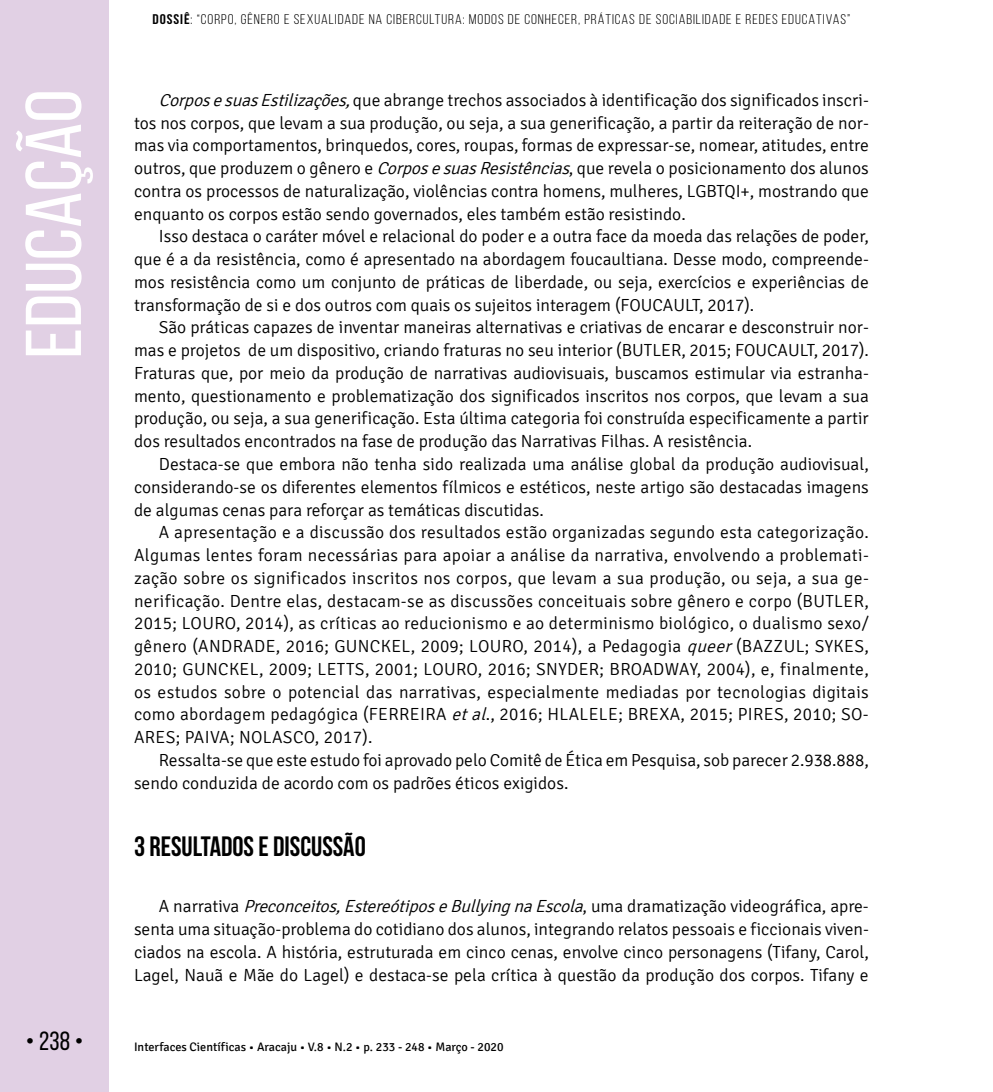
<style>
.page{position:relative;width:993px;height:1092px;background:#fff}
.page>*{position:absolute;margin:0;border:0;box-sizing:border-box;transform-origin:0 0}
.t1{font:78.75px "Bebas Neue";color:#fff;scale:1.09 1}
.t2{font:700 28px "Bebas Neue";color:#000}
.t3{font:26.25px "Bebas Neue";color:#000}
.t4{font:300 17.5px/22.8px "Signika";color:#000;text-align:justify}
.t5{font:14px "Bebas Neue";letter-spacing:.06em;color:#000;scale:1.1 1}
.t6{font:12.25px "Signika";color:#000}
.s1{font-weight:700}
.s2{font-style:italic}
</style>
<div class="page">
<div style="left:0;top:0;width:109px;height:1091px;background:#e1d0e4"></div>
<h1 class="t1" style="left:11px;top:358px;width:248px;rotate:-90deg">EDUCAÇÃO</h1>
<p class="t5" style="left:152px;top:11px;width:635px"><span class="s1">DOSSIÊ</span>: “CORPO, GÊNERO E SEXUALIDADE NA CIBERCULTURA: MODOS DE CONHECER, PRÁTICAS DE SOCIABILIDADE E REDES EDUCATIVAS”</p>
<p class="t4" style="left:134px;top:89px;width:736px;text-indent:25px"><span class="s2">CorposesuasEstilizações,</span>que abrange trechos associados à identificação dos significados inscri&shy;tos nos corpos, que levam a sua produção, ou seja, a sua generificação, a partir da reiteração de nor&shy;mas via comportamentos, brinquedos, cores, roupas, formas de expressar-se, nomear, atitudes, entre outros, que produzem o gênero e <span class="s2">CorposesuasResistências</span>, que revela o posicionamento dos alunos contra os processos de naturalização, violências contra homens, mulheres, LGBTQI+, mostrando que enquanto os corpos estão sendo governados, eles também estão resistindo.</p>
<p class="t4" style="left:134px;top:225px;width:736px;text-indent:25px">Isso destaca o caráter móvel e relacional do poder e a outra face da moeda das relações de poder, que é a da resistência, como é apresentado na abordagem foucaultiana. Desse modo, compreende&shy;mos resistência como um conjunto de práticas de liberdade, ou seja, exercícios e experiências de transformação de si e dos outros com quais os sujeitos interagem (FOUCAULT, 2017).</p>
<p class="t4" style="left:134px;top:316px;width:736px;text-indent:25px">São práticas capazes de inventar maneiras alternativas e criativas de encarar e desconstruir nor&shy;mas e projetos de um dispositivo, criando fraturas no seu interior (BUTLER, 2015; FOUCAULT, 2017).<br>Fraturas que, por meio da produção de narrativas audiovisuais, buscamos estimular via estranha&shy;mento, questionamento e problematização dos significados inscritos nos corpos, que levam a sua produção, ou seja, a sua generificação. Esta última categoria foi construída especificamente a partir dos resultados encontrados na fase de produção das Narrativas Filhas. A resistência.</p>
<p class="t4" style="left:134px;top:453px;width:736px;text-indent:25px">Destaca-se que embora não tenha sido realizada uma análise global da produção audiovisual, considerando-se os diferentes elementos fílmicos e estéticos, neste artigo são destacadas imagens de algumas cenas para reforçar as temáticas discutidas.</p>
<p class="t4" style="left:134px;top:521px;width:736px;text-indent:25px">A apresentação e a discussão dos resultados estão organizadas segundo esta categorização.<br>Algumas lentes foram necessárias para apoiar a análise da narrativa, envolvendo a problemati&shy;zação sobre os significados inscritos nos corpos, que levam a sua produção, ou seja, a sua ge&shy;nerificação. Dentre elas, destacam-se as discussões conceituais sobre gênero e corpo (BUTLER, 2015; LOURO, 2014), as críticas ao reducionismo e ao determinismo biológico, o dualismo sexo/ gênero (ANDRADE, 2016; GUNCKEL, 2009; LOURO, 2014), a Pedagogia <span class="s2">queer</span>(BAZZUL; SYKES, 2010; GUNCKEL, 2009; LETTS, 2001; LOURO, 2016; SNYDER; BROADWAY, 2004), e, finalmente, os estudos sobre o potencial das narrativas, especialmente mediadas por tecnologias digitais como abordagem pedagógica (FERREIRA <span class="s2">etal</span>., 2016; HLALELE; BREXA, 2015; PIRES, 2010; SO-ARES; PAIVA; NOLASCO, 2017).</p>
<p class="t4" style="left:134px;top:749px;width:736px;text-indent:25px">Ressalta-se que este estudo foi aprovado pelo Comitê de Ética em Pesquisa, sob parecer 2.938.888, sendo conduzida de acordo com os padrões éticos exigidos.</p>
<h2 class="t2" style="left:134px;top:830px;width:233px">3 RESULTADOS E DISCUSSÃO</h2>
<p class="t4" style="left:134px;top:895px;width:736px;text-indent:25px">A n a r r at iv a <span class="s2">Preconceitos,EstereótiposeBullyingnaEscola</span>, u m a d r a m at i z aç ão v i d e o g r á fi c a , a p re - senta uma situação-problema do cotidiano dos alunos, integrando relatos pessoais e ficcionais viven&shy;ciados na escola. A história, estruturada em cinco cenas, envolve cinco personagens (Tifany, Carol, Lagel, Nauã e Mãe do Lagel) e destaca-se pela crítica à questão da produção dos corpos. Tifany e</p>
<h3 class="t3" style="left:26px;top:1026px;width:59px">• 238 •</h3>
<p class="t6" style="left:134px;top:1040px;width:371px">Interfaces Científicas • Aracaju • V.8 • N.2 • p. 233 - 248 • Março - 2020</p>
</div>
